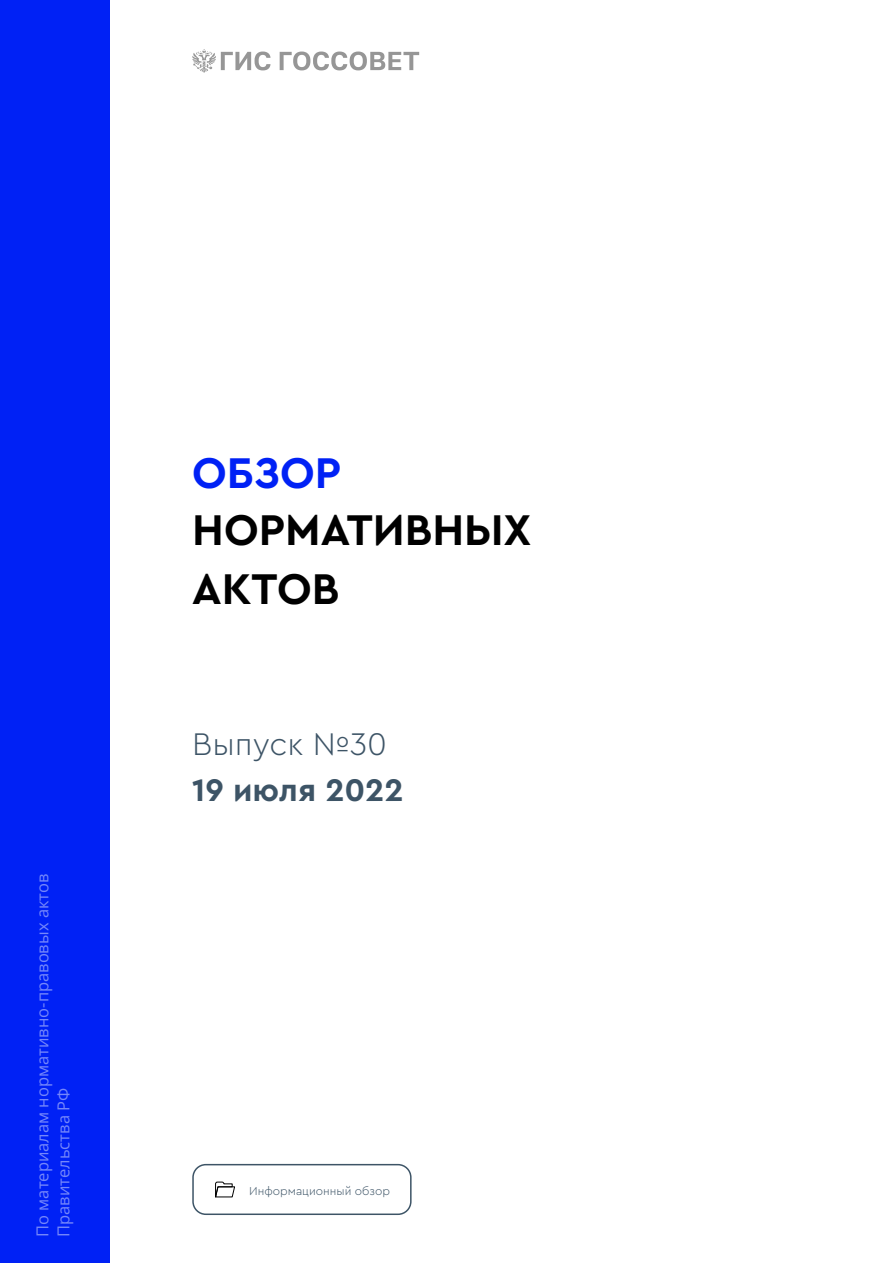
<style>
.page{position:relative;width:893px;height:1263px;background:#fff}
.page>*{position:absolute;margin:0;border:0;box-sizing:border-box;transform-origin:0 0}
.t1{font:700 45px/59.2px "Cera Pro";color:#000}
.t2{font:700 45px "Cera Pro";color:#0021f5}
.t3{font:700 32.7px "Cera Pro";color:#3d5466}
.t4{font:300 32.7px "Cera Pro";color:#3d5466}
.t5{font:16.5px/21px "Open Sans";color:#7587fa}
.t6{font:300 12px "Cera Pro";color:#3d5466}
</style>
<div class="page">
<div style="left:0;top:0;width:110px;height:1263px;background:#0021f5"></div>
<svg style="left:192px;top:49px;width:78px;height:24px"></svg>
<svg style="left:280px;top:52px;width:139px;height:18px"></svg>
<div style="left:192px;top:1164px;width:220px;height:51px;border:2px solid #3d5466;border-radius:13px"></div>
<svg style="left:215px;top:1181px;width:20px;height:17px"></svg>
<p class="t5" style="left:32px;top:1237px;width:365px;rotate:-90deg">По материалам нормативно-правовых актов<br>Правительства РФ</p>
<h1 class="t2" style="left:192px;top:443px;width:150px">ОБЗОР</h1>
<h1 class="t1" style="left:192px;top:498px;width:340px">НОРМАТИВНЫХ<br>АКТОВ</h1>
<h2 class="t4" style="left:192px;top:722px;width:196px">Выпуск №30</h2>
<h2 class="t3" style="left:192px;top:768px;width:213px">19 июля 2022</h2>
<p class="t6" style="left:249px;top:1183px;width:142px">Информационный обзор</p>
</div>
